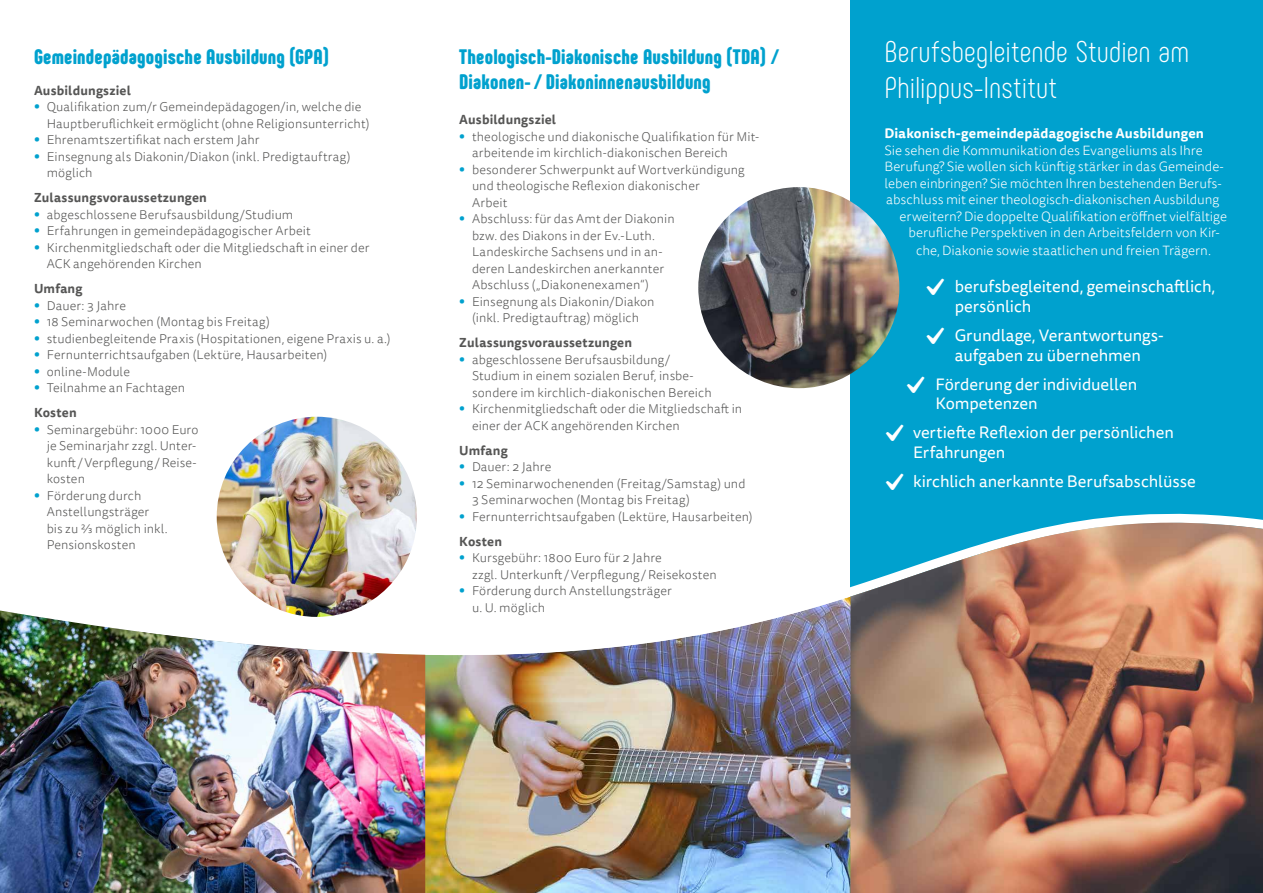
<style>
.page{position:relative;width:1263px;height:893px;background:#fff}
.page>*{position:absolute;margin:0;border:0;box-sizing:border-box;transform-origin:0 0}
.t1{font:300 30px/36px "Phenomena";letter-spacing:.005em;color:#fff}
.t2{font:900 21px/25.2px "Phenomena";letter-spacing:.01em;color:#00a1ce}
.t3{font:16.5px/19.8px "Tisa Sans Pro";color:#fff}
.t4{font:300 13.5px "Tisa Sans Pro";letter-spacing:-.005em;color:#fff}
.t5{font:700 13.5px "Tisa Sans Pro";letter-spacing:.01em;color:#fff}
.t6{font:300 12.75px/16.5px "Tisa Sans Pro";letter-spacing:.005em;color:#565655}
.t7{font:700 12.75px "Tisa Sans Pro";letter-spacing:.015em;color:#565655}
.s1{font-weight:700;color:#00a1ce}
.s2{font-weight:700}
</style>
<div class="page">
<div style="left:850px;top:0;width:413px;height:619px;background:#00a1ce"></div>
<img style="left:216px;top:480px;width:1047px;height:413px">
<img style="left:850px;top:523px;width:413px;height:370px">
<img style="left:0;top:610px;width:425px;height:283px">
<img style="left:698px;top:187px;width:201px;height:201px;border-radius:101px">
<img style="left:217px;top:417px;width:200px;height:200px;border-radius:100px">
<h2 class="t2" style="left:34px;top:43px;width:296px">Gemeindepädagogische Ausbildung (GPA)</h2>
<h2 class="t2" style="left:459px;top:43px;width:322px">Theologisch-Diakonische Ausbildung (TDA) /<br>Diakonen- / Diakoninnenausbildung</h2>
<h1 class="t1" style="left:884px;top:33px;width:306px">Berufsbegleitende Studien am<br>Philippus-Institut</h1>
<p class="t5" style="left:884px;top:123px;width:321px">Diakonisch-gemeindepädagogische Ausbildungen</p>
<p class="t4" style="left:884px;top:141px;width:320px">Sie sehen die Kommunikation des Evangeliums als Ihre</p>
<p class="t4" style="left:884px;top:158px;width:341px">Berufung? Sie wollen sich künftig stärker in das Gemeinde-</p>
<p class="t4" style="left:884px;top:174px;width:339px">leben einbringen? Sie möchten Ihren bestehenden Berufs-</p>
<p class="t4" style="left:886px;top:191px;width:335px">abschluss mit einer theologisch-diakonischen Ausbildung</p>
<p class="t4" style="left:899px;top:207px;width:329px">erweitern? Die doppelte Qualifikation eröffnet vielfältige</p>
<p class="t4" style="left:908px;top:224px;width:313px">berufliche Perspektiven in den Arbeitsfeldern von Kir-</p>
<p class="t4" style="left:916px;top:242px;width:296px">che, Diakonie sowie staatlichen und freien Trägern.</p>
<p class="t3" style="left:955px;top:277px;width:262px;text-indent:-30px">✔ berufsbegleitend, gemeinschaftlich, persönlich</p>
<p class="t3" style="left:925px;top:326px;width:240px;text-align:center">✔ Grundlage, Verantwortungs&shy;aufgaben zu übernehmen</p>
<p class="t3" style="left:935px;top:374px;width:203px;text-indent:-30px">✔ Förderung der individuellen<br>Kompetenzen</p>
<p class="t3" style="left:913px;top:423px;width:262px;text-indent:-28px">✔ vertiefte Reflexion der persönlichen<br>Erfahrungen</p>
<p class="t3" style="left:884px;top:472px;width:313px">✔ kirchlich anerkannte Berufsabschlüsse</p>
<p class="t7" style="left:34px;top:81px;width:98px">Ausbildungsziel</p>
<p class="t6" style="left:47px;top:99px;width:324px;text-indent:-13px"><span class="s1">•</span> Qualifikation zum/r Gemeindepädagogen/in, welche die<br>Hauptberuflichkeit ermöglicht (ohne Religionsunterricht)</p>
<p class="t6" style="left:34px;top:132px;width:227px"><span class="s1">•</span> Ehrenamtszertifikat nach erstem Jahr</p>
<p class="t6" style="left:47px;top:148px;width:305px;text-indent:-13px"><span class="s1">•</span> Einsegnung als Diakonin/Diakon (inkl. Predigtauftrag) möglich</p>
<p class="t7" style="left:34px;top:188px;width:174px">Zulassungsvoraussetzungen</p>
<p class="t6" style="left:34px;top:206px;width:261px"><span class="s1">•</span> abgeschlossene Berufsausbildung/Studium</p>
<p class="t6" style="left:34px;top:223px;width:278px"><span class="s1">•</span> Erfahrungen in gemeindepädagogischer Arbeit</p>
<p class="t6" style="left:47px;top:239px;width:324px;text-indent:-13px"><span class="s1">•</span> Kirchenmitgliedschaft oder die Mitgliedschaft in einer der<br>ACK angehörenden Kirchen</p>
<p class="t7" style="left:34px;top:279px;width:50px">Umfang</p>
<p class="t6" style="left:34px;top:297px;width:94px"><span class="s1">•</span> Dauer: 3 Jahre</p>
<p class="t6" style="left:34px;top:314px;width:237px"><span class="s1">•</span> 18 Seminarwochen (Montag bis Freitag)</p>
<p class="t6" style="left:34px;top:330px;width:358px"><span class="s1">•</span> studienbegleitende Praxis (Hospitationen, eigene Praxis u. a.)</p>
<p class="t6" style="left:34px;top:347px;width:295px"><span class="s1">•</span> Fernunterrichtsaufgaben (Lektüre, Hausarbeiten)</p>
<p class="t6" style="left:34px;top:363px;width:97px"><span class="s1">•</span> online-Module</p>
<p class="t6" style="left:34px;top:376px;width:153px;line-height:25px"><span class="s1">•</span> Teilnahme an Fachtagen<br><span class="s2">Kosten</span></p>
<p class="t6" style="left:47px;top:421px;width:153px;text-indent:-13px"><span class="s1">•</span> Seminargebühr: 1000 Euro je Seminarjahr zzgl. Unter&shy;kunft/Verpflegung/Reise&shy;kosten</p>
<p class="t6" style="left:47px;top:487px;width:122px;text-indent:-13px"><span class="s1">•</span> Förderung durch<br>Anstellungsträger bis zu ⅔ möglich inkl.<br>Pensionskosten</p>
<p class="t7" style="left:459px;top:111px;width:98px">Ausbildungsziel</p>
<p class="t6" style="left:472px;top:129px;width:289px;text-indent:-13px"><span class="s1">•</span> theologische und diakonische Qualifikation für Mit&shy;arbeitende im kirchlich-diakonischen Bereich</p>
<p class="t6" style="left:472px;top:162px;width:274px;text-indent:-13px"><span class="s1">•</span> besonderer Schwerpunkt auf Wortverkündigung und theologische Reflexion diakonischer<br>Arbeit</p>
<p class="t6" style="left:472px;top:211px;width:204px;text-indent:-13px"><span class="s1">•</span> Abschluss: für das Amt der Diakonin bzw. des Diakons in der Ev.-Luth.<br>Landeskirche Sachsens und in an&shy;deren Landeskirchen anerkannter Abschluss („Diakonenexamen“)</p>
<p class="t6" style="left:459px;top:294px;width:197px;text-align:center"><span class="s1">•</span> Einsegnung als Diakonin/Diakon (inkl. Predigtauftrag) möglich</p>
<p class="t7" style="left:459px;top:333px;width:174px">Zulassungsvoraussetzungen</p>
<p class="t6" style="left:472px;top:352px;width:241px;text-indent:-13px"><span class="s1">•</span> abgeschlossene Berufsausbildung/<br>Studium in einem sozialen Beruf, insbe&shy;sondere im kirchlich-diakonischen Bereich</p>
<p class="t6" style="left:472px;top:401px;width:272px;text-indent:-13px"><span class="s1">•</span> Kirchenmitgliedschaft oder die Mitgliedschaft in einer der ACK angehörenden Kirchen</p>
<p class="t7" style="left:459px;top:441px;width:50px">Umfang</p>
<p class="t6" style="left:459px;top:459px;width:94px"><span class="s1">•</span> Dauer: 2 Jahre</p>
<p class="t6" style="left:472px;top:476px;width:275px;text-indent:-13px"><span class="s1">•</span> 12 Seminarwochenenden (Freitag/Samstag) und<br>3 Seminarwochen (Montag bis Freitag)</p>
<p class="t6" style="left:459px;top:504px;width:295px;line-height:25px"><span class="s1">•</span> Fernunterrichtsaufgaben (Lektüre, Hausarbeiten)<br><span class="s2">Kosten</span></p>
<p class="t6" style="left:472px;top:550px;width:246px;text-indent:-13px"><span class="s1">•</span> Kursgebühr: 1800 Euro für 2 Jahre<br>zzgl. Unterkunft/Verpflegung/Reisekosten</p>
<p class="t6" style="left:472px;top:583px;width:201px;text-indent:-13px"><span class="s1">•</span> Förderung durch Anstellungsträger u. U. möglich</p>
</div>
